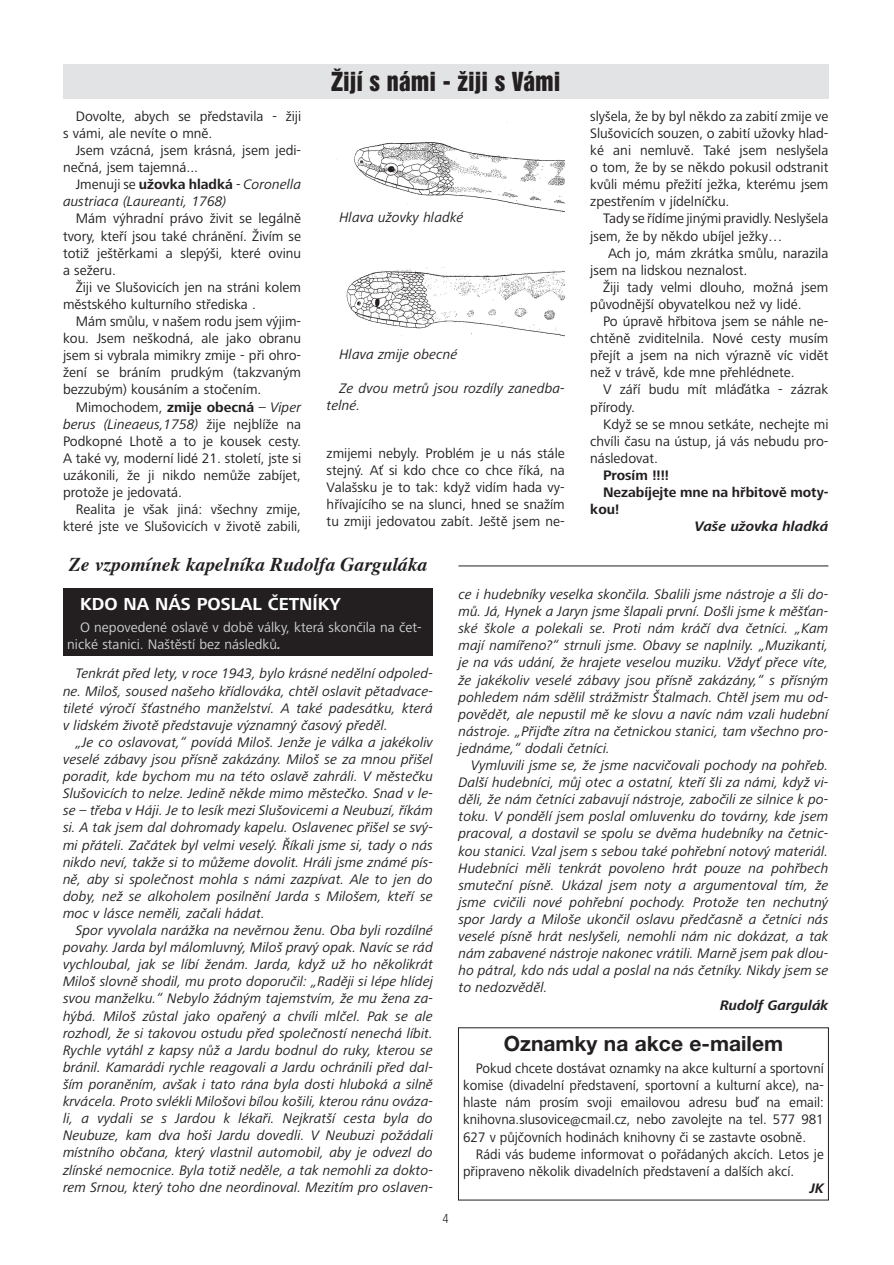
<style>
.page{position:relative;width:894px;height:1265px;background:#fff}
.page>*{position:absolute;margin:0;border:0;box-sizing:border-box;transform-origin:0 0}
.t1{font:24px "Helvetica Inserat CE";color:#231f20}
.t2{font:700 21px "Helvetica Neue CE";color:#231f20}
.t3{font:italic 700 19.5px "Times";color:#231f20}
.t4{font:700 18px "Frutiger Next LTCE";color:#fff}
.t5{font:italic 14.25px/17.1px "Frutiger Next LTCE";color:#231f20;text-align:justify}
.t6{font:14.25px/17.1px "Frutiger Next LTCE";color:#231f20}
.t7{font:14.25px/17.1px "Frutiger Next LTCE";color:#cfd0d2}
.t8{font:700 14.25px "Frutiger Next LTCE";color:#231f20}
.t9{font:italic 700 14.25px "Frutiger Next LTCE";color:#231f20}
.t10{font:300 condensed 13.5px "Frutiger Next LTCE";color:#231f20}
.s1{font-style:normal}
.s2{font-weight:700;font-style:normal}
.s3{font-weight:700}
.s4{font-style:italic}
.s5{font-weight:700;font-style:italic}
</style>
<div class="page">
<div style="left:63px;top:588px;width:370px;height:67px;background:#231f20"></div>
<div style="left:63px;top:64px;width:765px;height:34px;background:#e2e3e4"></div>
<img style="left:336px;top:122px;width:229px;height:215px">
<hr style="left:458px;top:565px;width:370px;height:1px;background:#231f20">
<div style="left:458px;top:1027px;width:371px;height:173px;border:1px solid #231f20"></div>
<p class="t6" style="left:63px;top:109px;width:240px;text-indent:13px">Dovolte, abych se představila - žiji s vámi, ale nevíte o mně.</p>
<p class="t6" style="left:63px;top:143px;width:240px;text-indent:13px">Jsem vzácná, jsem krásná, jsem jedi&shy;nečná, jsem tajemná...</p>
<p class="t5" style="left:63px;top:177px;width:240px;text-indent:13px"><span class="s1">Jmenuji se</span> <span class="s2">užovka hladká</span> - Coronella austriaca (Laureanti, 1768)</p>
<p class="t6" style="left:63px;top:211px;width:240px;text-align:justify;text-indent:13px">Mám výhradní právo živit se legálně tvory, kteří jsou také chránění. Živím se totiž ještěrkami a slepýši, které ovinu a sežeru.</p>
<p class="t6" style="left:63px;top:280px;width:240px;text-indent:13px">Žiji ve Slušovicích jen na stráni kolem městského kulturního střediska .</p>
<p class="t6" style="left:63px;top:314px;width:240px;text-align:justify;text-indent:13px">Mám smůlu, v našem rodu jsem výjim&shy;kou. Jsem neškodná, ale jako obranu jsem si vybrala mimikry zmije - při ohro&shy;žení se bráním prudkým (takzvaným bezzubým) kousáním a stočením.</p>
<p class="t6" style="left:63px;top:400px;width:240px;text-align:justify;text-indent:13px">Mimochodem, <span class="s3">zmije obecná</span> – <span class="s4">Viper berus (Lineaeus,1758)</span> žije nejblíže na Podkopné Lhotě a to je kousek cesty.<br>A také vy, moderní lidé 21. století, jste si uzákonili, že ji nikdo nemůže zabíjet, protože je jedovatá.</p>
<p class="t6" style="left:63px;top:502px;width:240px;text-align:right">Realita je však jiná: všechny zmije, které jste ve Slušovicích v životě zabili,</p>
<h1 class="t1" style="left:331px;top:71px;width:231px">Žijí s námi - žiji s Vámi</h1>
<p class="t5" style="left:339px;top:210px;width:126px">Hlava užovky hladké</p>
<p class="t5" style="left:339px;top:347px;width:119px">Hlava zmije obecné</p>
<p class="t5" style="left:327px;top:381px;width:240px;text-indent:13px">Ze dvou metrů jsou rozdíly zanedba&shy;telné.</p>
<p class="t6" style="left:327px;top:446px;width:240px;text-align:justify">zmijemi nebyly. Problém je u nás stále stejný. Ať si kdo chce co chce říká, na Valašsku je to tak: když vidím hada vy&shy;hřívajícího se na slunci, hned se snažím tu zmiji jedovatou zabít. Ještě jsem ne-</p>
<p class="t6" style="left:590px;top:109px;width:240px;text-align:justify">slyšela, že by byl někdo za zabití zmije ve Slušovicích souzen, o zabití užovky hlad&shy;ké ani nemluvě. Také jsem neslyšela o tom, že by se někdo pokusil odstranit kvůli mému přežití ježka, kterému jsem zpestřením v jídelníčku.</p>
<p class="t6" style="left:590px;top:211px;width:240px;text-indent:13px">Tady se řídíme jinými pravidly. Neslyšela jsem, že by někdo ubíjel ježky…</p>
<p class="t6" style="left:590px;top:246px;width:240px;text-indent:18px">Ach jo, mám zkrátka smůlu, narazila jsem na lidskou neznalost.</p>
<p class="t6" style="left:590px;top:280px;width:240px;text-indent:13px">Žiji tady velmi dlouho, možná jsem původnější obyvatelkou než vy lidé.</p>
<p class="t6" style="left:590px;top:314px;width:240px;text-align:justify;text-indent:13px">Po úpravě hřbitova jsem se náhle ne&shy;chtěně zviditelnila. Nové cesty musím přejít a jsem na nich výrazně víc vidět než v trávě, kde mne přehlédnete.</p>
<p class="t6" style="left:590px;top:382px;width:240px;text-indent:13px">V září budu mít mláďátka - zázrak přírody.</p>
<p class="t6" style="left:590px;top:417px;width:240px;text-align:justify;text-indent:13px">Když se se mnou setkáte, nechejte mi chvíli času na ústup, já vás nebudu pro&shy;následovat.</p>
<p class="t8" style="left:603px;top:470px;width:68px">Prosím !!!!</p>
<p class="t8" style="left:603px;top:487px;width:227px">Nezabíjejte mne na hřbitově moty-</p>
<p class="t8" style="left:590px;top:504px;width:30px">kou!</p>
<p class="t9" style="left:695px;top:521px;width:135px">Vaše užovka hladká</p>
<h3 class="t3" style="left:69px;top:556px;width:360px">Ze vzpomínek kapelníka Rudolfa Garguláka</h3>
<p class="t4" style="left:80px;top:597px;width:262px">KDO NA NÁS POSLAL ČETNÍKY</p>
<p class="t7" style="left:67px;top:620px;width:356px;text-indent:13px">O nepovedené oslavě v době války, která skončila na čet&shy;nické stanici. Naštěstí bez následků<span class="s5">.</span></p>
<p class="t5" style="left:63px;top:666px;width:371px;text-indent:13px">Tenkrát před lety, v roce 1943, bylo krásné nedělní odpoled&shy;ne. Miloš, soused našeho křídlováka, chtěl oslavit pětadvace&shy;tileté výročí šťastného manželství. A také padesátku, která v lidském životě představuje významný časový předěl.</p>
<p class="t5" style="left:63px;top:735px;width:371px;text-indent:13px">„Je co oslavovat,“ povídá Miloš. Jenže je válka a jakékoliv veselé zábavy jsou přísně zakázány. Miloš se za mnou přišel poradit, kde bychom mu na této oslavě zahráli. V městečku Slušovicích to nelze. Jedině někde mimo městečko. Snad v le&shy;se – třeba v Háji. Je to lesík mezi Slušovicemi a Neubuzí, říkám si. A tak jsem dal dohromady kapelu. Oslavenec přišel se svý&shy;mi přáteli. Začátek byl velmi veselý. Říkali jsme si, tady o nás nikdo neví, takže si to můžeme dovolit. Hráli jsme známé pís&shy;ně, aby si společnost mohla s námi zazpívat. Ale to jen do doby, než se alkoholem posilnění Jarda s Milošem, kteří se moc v lásce neměli, začali hádat.</p>
<p class="t5" style="left:63px;top:923px;width:371px;text-indent:13px">Spor vyvolala narážka na nevěrnou ženu. Oba byli rozdílné povahy. Jarda byl málomluvný, Miloš pravý opak. Navíc se rád vychloubal, jak se líbí ženám. Jarda, když už ho několikrát Miloš slovně shodil, mu proto doporučil: „Raději si lépe hlídej svou manželku.“ Nebylo žádným tajemstvím, že mu žena za&shy;hýbá. Miloš zůstal jako opařený a chvíli mlčel. Pak se ale rozhodl, že si takovou ostudu před společností nenechá líbit.<br>Rychle vytáhl z kapsy nůž a Jardu bodnul do ruky, kterou se bránil. Kamarádi rychle reagovali a Jardu ochránili před dal&shy;ším poraněním, avšak i tato rána byla dosti hluboká a silně krvácela. Proto svlékli Milošovi bílou košili, kterou ránu ováza&shy;li, a vydali se s Jardou k lékaři. Nejkratší cesta byla do Neubuze, kam dva hoši Jardu dovedli. V Neubuzi požádali místního občana, který vlastnil automobil, aby je odvezl do zlínské nemocnice. Byla totiž neděle, a tak nemohli za dokto&shy;rem Srnou, který toho dne neordinoval. Mezitím pro oslaven-</p>
<p class="t5" style="left:458px;top:587px;width:371px">ce i hudebníky veselka skončila. Sbalili jsme nástroje a šli do&shy;mů. Já, Hynek a Jaryn jsme šlapali první. Došli jsme k měšťan&shy;ské škole a polekali se. Proti nám kráčí dva četníci. „Kam mají namířeno?“ strnuli jsme. Obavy se naplnily. „Muzikanti, je na vás udání, že hrajete veselou muziku. Vždyť přece víte, že jakékoliv veselé zábavy jsou přísně zakázány,“ s přísným pohledem nám sdělil strážmistr Štalmach. Chtěl jsem mu od&shy;povědět, ale nepustil mě ke slovu a navíc nám vzali hudební nástroje. „Přijďte zítra na četnickou stanici, tam všechno pro&shy;jednáme,“ dodali četníci.</p>
<p class="t5" style="left:458px;top:758px;width:371px;text-indent:13px">Vymluvili jsme se, že jsme nacvičovali pochody na pohřeb.<br>Další hudebníci, můj otec a ostatní, kteří šli za námi, když vi&shy;děli, že nám četníci zabavují nástroje, zabočili ze silnice k po&shy;toku. V pondělí jsem poslal omluvenku do továrny, kde jsem pracoval, a dostavil se spolu se dvěma hudebníky na četnic&shy;kou stanici. Vzal jsem s sebou také pohřební notový materiál.<br>Hudebníci měli tenkrát povoleno hrát pouze na pohřbech smuteční písně. Ukázal jsem noty a argumentoval tím, že jsme cvičili nové pohřební pochody. Protože ten nechutný spor Jardy a Miloše ukončil oslavu předčasně a četníci nás veselé písně hrát neslyšeli, nemohli nám nic dokázat, a tak nám zabavené nástroje nakonec vrátili. Marně jsem pak dlou&shy;ho pátral, kdo nás udal a poslal na nás četníky. Nikdy jsem se to nedozvěděl.</p>
<p class="t9" style="left:720px;top:999px;width:110px">Rudolf Gargulák</p>
<h2 class="t2" style="left:504px;top:1036px;width:281px">Oznamky na akce e-mailem</h2>
<p class="t6" style="left:463px;top:1061px;width:362px;text-align:justify;text-indent:13px">Pokud chcete dostávat oznamky na akce kulturní a sportovní komise (divadelní představení, sportovní a kulturní akce), na&shy;hlaste nám prosím svoji emailovou adresu buď na email: knihovna.slusovice@cmail.cz, nebo zavolejte na tel. 577 981<br>627 v půjčovních hodinách knihovny či se zastavte osobně.</p>
<p class="t6" style="left:463px;top:1146px;width:362px;text-indent:13px">Rádi vás budeme informovat o pořádaných akcích. Letos je připraveno několik divadelních představení a dalších akcí.</p>
<p class="t9" style="left:810px;top:1182px;width:15px">JK</p>
<p class="t10" style="left:443px;top:1213px;width:8px">4</p>
</div>
